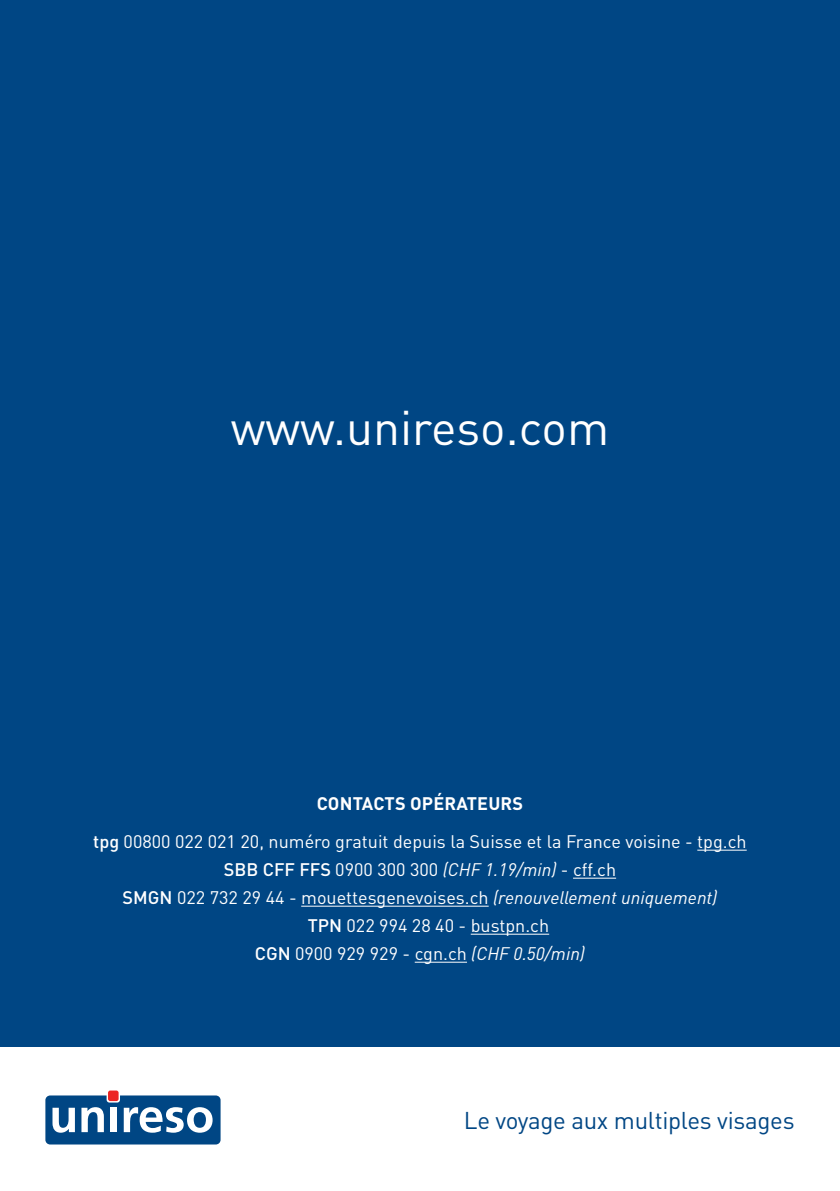
<style>
.page{position:relative;width:840px;height:1191px;background:#fff}
.page>*{position:absolute;margin:0;border:0;box-sizing:border-box;transform-origin:0 0}
.t1{font:48px "DINOT";color:#fff}
.t2{font:24px "DINOT";letter-spacing:-.01em;color:#004684}
.t3{font:18px/38px "DINOT";color:#fff;text-align:center}
.s1{font-weight:700}
.s2{font-weight:500}
.s3{font-style:italic}
</style>
<div class="page">
<div style="left:0;top:0;width:839px;height:1191px;background:#004684"></div>
<div style="left:0;top:1047px;width:839px;height:144px;background:#fff"></div>
<hr style="left:697px;top:849px;width:49px;height:1px;background:#fff">
<hr style="left:572px;top:877px;width:43px;height:1px;background:#fff">
<hr style="left:301px;top:905px;width:187px;height:1px;background:#fff">
<hr style="left:470px;top:933px;width:79px;height:1px;background:#fff">
<hr style="left:414px;top:961px;width:53px;height:1px;background:#fff">
<svg style="left:45px;top:1095px;width:175px;height:49px"></svg>
<div style="left:108px;top:1090px;width:10px;height:11px;background:#ec2523;border-radius:2px"></div>
<h1 class="t1" style="left:230px;top:397px;width:380px">www.unireso.com</h1>
<p class="t3" style="left:93px;top:784px;width:654px"><span class="s1">CONTACTS OPÉRATEURS<br></span><span class="s2">tpg</span> 00800 022 021 20, numéro gratuit depuis la Suisse et la France voisine - tpg.ch</p>
<p class="t3" style="left:224px;top:850px;width:393px"><span class="s2">SBB CFF FFS</span> 0900 300 300 <span class="s3">(CHF 1.19/min)</span> - cff.ch</p>
<p class="t3" style="left:122px;top:878px;width:596px"><span class="s2">SMGN</span> 022 732 29 44 - mouettesgenevoises.ch <span class="s3">(renouvellement uniquement)</span></p>
<p class="t3" style="left:307px;top:906px;width:243px"><span class="s2">TPN</span> 022 994 28 40 - bustpn.ch</p>
<p class="t3" style="left:255px;top:934px;width:331px"><span class="s2">CGN</span> 0900 929 929 - cgn.ch <span class="s3">(CHF 0.50/min)</span></p>
<h2 class="t2" style="left:463px;top:1105px;width:332px">Le voyage aux multiples visages</h2>
</div>
